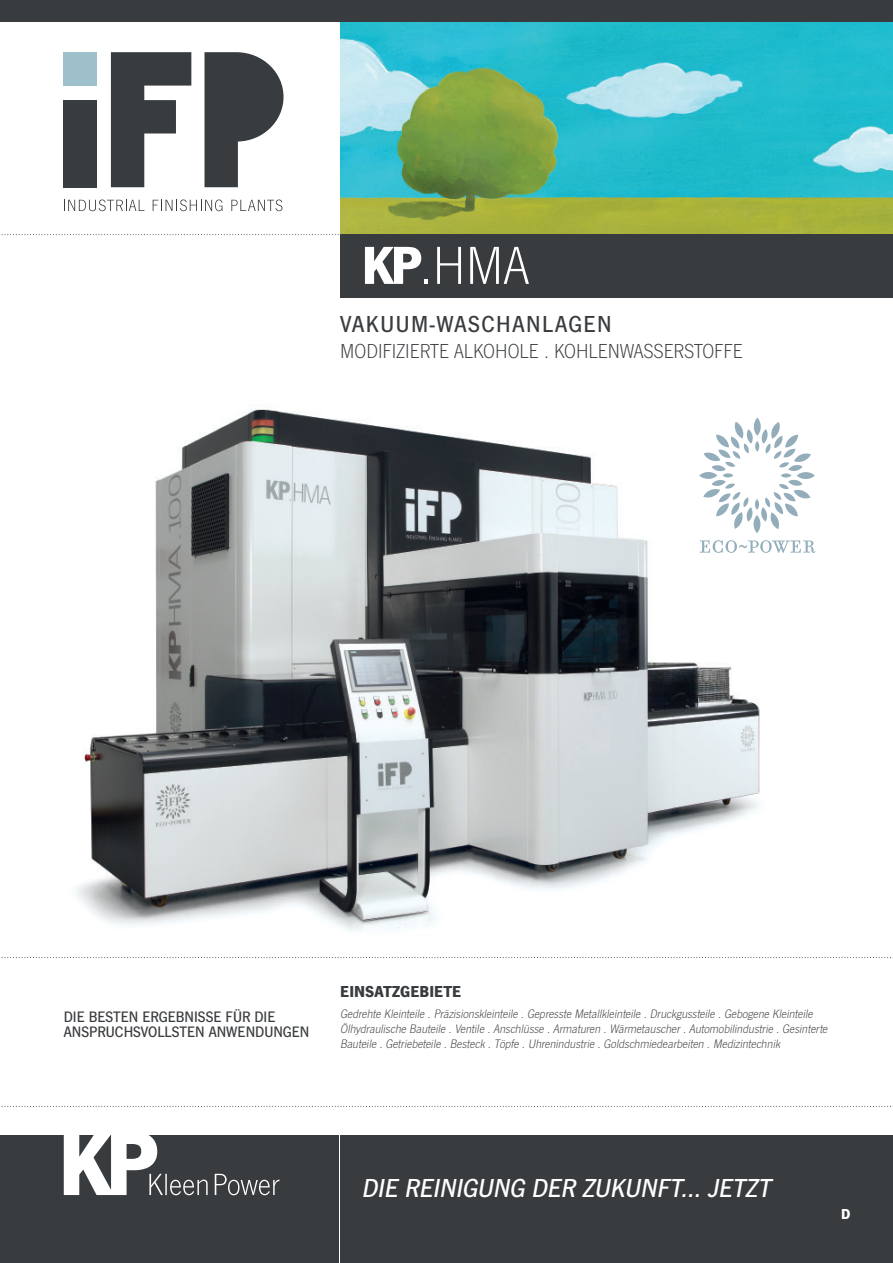
<style>
.page{position:relative;width:893px;height:1263px;background:#fff}
.page>*{position:absolute;margin:0;border:0;box-sizing:border-box;transform-origin:0 0}
.t1{font:55.5px "News Got T Ligh";color:#fff}
.t2{font:italic 500 27px "News Got T";color:#fff}
.t3{font:500 24px "News Got T";letter-spacing:.06em;color:#393c3f}
.t4{font:21px "News Got T Ligh";color:#393c3f}
.t5{font:700 16.5px "News Got T";color:#393c3f}
.t6{font:500 15.75px/15.5px "News Got T";color:#393c3f}
.t7{font:700 15px "News Got T";color:#fff}
.t8{font:italic 12.75px/15px "News Got T Ligh";color:#393c3f}
.s1{font-family:"News Got T";font-weight:700}
</style>
<div class="page">
<img style="left:75px;top:409px;width:685px;height:522px">
<img style="left:340px;top:21px;width:553px;height:213px">
<div style="left:64px;top:100px;width:33px;height:87px;background:#393c3f"></div>
<svg style="left:204px;top:52px;width:80px;height:135px"></svg>
<div style="left:64px;top:52px;width:33px;height:34px;background:#9dc0cb"></div>
<svg style="left:111px;top:52px;width:80px;height:135px"></svg>
<svg style="left:64px;top:199px;width:80px;height:12px"></svg>
<svg style="left:153px;top:199px;width:69px;height:12px"></svg>
<svg style="left:231px;top:199px;width:51px;height:12px"></svg>
<div style="left:340px;top:234px;width:553px;height:64px;background:#393c3f"></div>
<div style="left:0;top:0;width:893px;height:21px;background:#393c3f"></div>
<div style="left:0;top:1135px;width:339px;height:128px;background:#393c3f"></div>
<div style="left:340px;top:1135px;width:553px;height:128px;background:#393c3f"></div>
<svg style="left:64px;top:1135px;width:215px;height:60px"></svg>
<svg style="left:1px;top:957px;width:892px;height:1px"></svg>
<svg style="left:1px;top:1106px;width:892px;height:1px"></svg>
<svg style="left:700px;top:540px;width:115px;height:13px"></svg>
<svg style="left:699px;top:418px;width:116px;height:115px"></svg>
<svg style="left:1px;top:234px;width:338px;height:1px"></svg>
<h1 class="t1" style="left:361px;top:235px;width:169px"><span class="s1">KP</span> .HMA</h1>
<h3 class="t3" style="left:340px;top:311px;width:273px">VAKUUM-WASCHANLAGEN</h3>
<h3 class="t4" style="left:340px;top:339px;width:404px">MODIFIZIERTE ALKOHOLE . KOHLENWASSERSTOFFE</h3>
<p class="t6" style="left:64px;top:1008px;width:247px">DIE BESTEN ERGEBNISSE FÜR DIE<br>ANSPRUCHSVOLLSTEN ANWENDUNGEN</p>
<p class="t5" style="left:340px;top:981px;width:123px">EINSATZGEBIETE</p>
<p class="t8" style="left:340px;top:1005px;width:491px">Gedrehte Kleinteile . Präzisionskleinteile . Gepresste Metallkleinteile . Druckgussteile . Gebogene Kleinteile<br>Ölhydraulische Bauteile . Ventile . Anschlüsse . Armaturen . Wärmetauscher . Automobilindustrie . Gesinterte<br>Bauteile . Getriebeteile . Besteck . Töpfe . Uhrenindustrie . Goldschmiedearbeiten . Medizintechnik</p>
<h2 class="t2" style="left:361px;top:1173px;width:416px">DIE REINIGUNG DER ZUKUNFT... JETZT</h2>
<p class="t7" style="left:841px;top:1205px;width:11px">D</p>
</div>
